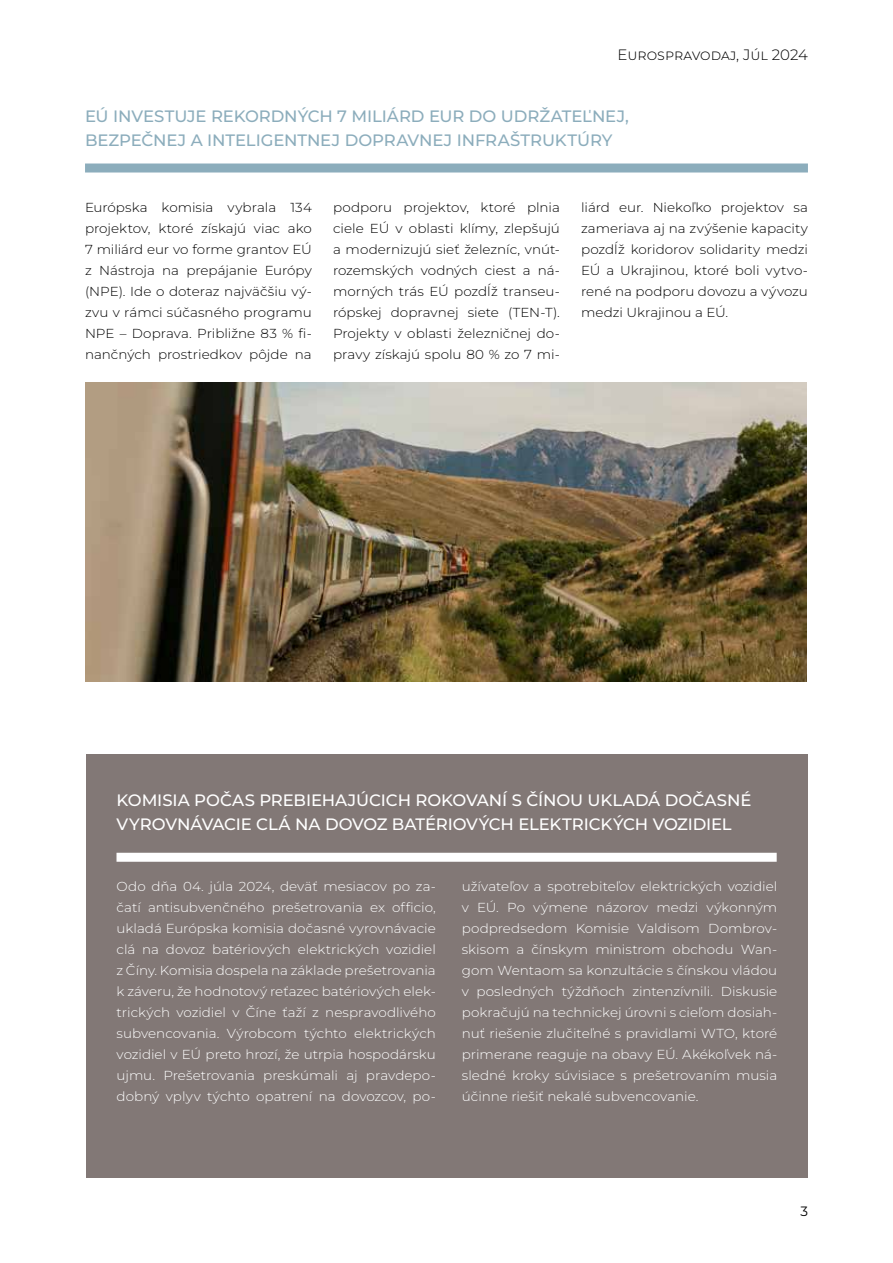
<style>
.page{position:relative;width:893px;height:1263px;background:#fff}
.page>*{position:absolute;margin:0;border:0;box-sizing:border-box;transform-origin:0 0}
.t1{font:500 16.5px/24px "Montserrat";letter-spacing:-.005em;color:#fff}
.t2{font:500 16.5px/24px "Montserrat";letter-spacing:-.005em;color:#8cadbc}
.t3{font:300 15px "Montserrat";color:#000}
.t4{font:13.5px "Montserrat";color:#000}
.t5{font:300 13.05px/21px "Montserrat";color:#fff;text-align:justify;scale:1.04 1}
.t6{font:300 13.05px/21px "Montserrat";color:#000;text-align:justify;scale:1.04 1}
</style>
<div class="page">
<div style="left:86px;top:754px;width:721px;height:423px;background:#827876"></div>
<div style="left:85px;top:163px;width:723px;height:9px;background:#8cadbc"></div>
<div style="left:117px;top:853px;width:660px;height:9px;background:#fff"></div>
<img style="left:85px;top:382px;width:721px;height:299px">
<p class="t3" style="left:618px;top:45px;width:192px">Eurospravodaj, Júl 2024</p>
<p class="t2" style="left:85px;top:104px;width:545px">EÚ INVESTUJE REKORDNÝCH 7 MILIÁRD EUR DO UDRŽATEĽNEJ,<br>BEZPEČNEJ A INTELIGENTNEJ DOPRAVNEJ INFRAŠTRUKTÚRY</p>
<p class="t6" style="left:85px;top:196px;width:220px">Európska komisia vybrala 134 projektov, ktoré získajú viac ako 7 miliárd eur vo forme grantov EÚ z Nástroja na prepájanie Európy (NPE). Ide o doteraz najväčšiu vý&shy;zvu v rámci súčasného programu NPE – Doprava. Približne 83 % fi&shy;nančných prostriedkov pôjde na</p>
<p class="t6" style="left:333px;top:196px;width:220px">podporu projektov, ktoré plnia ciele EÚ v oblasti klímy, zlepšujú a modernizujú sieť železníc, vnút&shy;rozemských vodných ciest a ná&shy;morných trás EÚ pozdĺž transeu&shy;rópskej dopravnej siete (TEN-T).<br>Projekty v oblasti železničnej do&shy;pravy získajú spolu 80 % zo 7 mi-</p>
<p class="t6" style="left:581px;top:196px;width:220px">liárd eur. Niekoľko projektov sa zameriava aj na zvýšenie kapacity pozdĺž koridorov solidarity medzi EÚ a Ukrajinou, ktoré boli vytvo&shy;rené na podporu dovozu a vývozu medzi Ukrajinou a EÚ.</p>
<p class="t1" style="left:117px;top:787px;width:636px">KOMISIA POČAS PREBIEHAJÚCICH ROKOVANÍ S ČÍNOU UKLADÁ DOČASNÉ<br>VYROVNÁVACIE CLÁ NA DOVOZ BATÉRIOVÝCH ELEKTRICKÝCH VOZIDIEL</p>
<p class="t5" style="left:117px;top:875px;width:308px">Odo dňa 04. júla 2024, deväť mesiacov po za&shy;čatí antisubvenčného prešetrovania ex officio, ukladá Európska komisia dočasné vyrovnávacie clá na dovoz batériových elektrických vozidiel z Číny. Komisia dospela na základe prešetrovania k záveru, že hodnotový reťazec batériových elek&shy;trických vozidiel v Číne ťaží z nespravodlivého subvencovania. Výrobcom týchto elektrických vozidiel v EÚ preto hrozí, že utrpia hospodársku ujmu. Prešetrovania preskúmali aj pravdepo&shy;dobný vplyv týchto opatrení na dovozcov, po-</p>
<p class="t5" style="left:462px;top:875px;width:305px">užívateľov a spotrebiteľov elektrických vozidiel v EÚ. Po výmene názorov medzi výkonným podpredsedom Komisie Valdisom Dombrov&shy;skisom a čínskym ministrom obchodu Wan&shy;gom Wentaom sa konzultácie s čínskou vládou v posledných týždňoch zintenzívnili. Diskusie pokračujú na technickej úrovni s cieľom dosiah&shy;nuť riešenie zlučiteľné s pravidlami WTO, ktoré primerane reaguje na obavy EÚ. Akékoľvek ná&shy;sledné kroky súvisiace s prešetrovaním musia účinne riešiť nekalé subvencovanie.</p>
<p class="t4" style="left:800px;top:1202px;width:9px">3</p>
</div>
